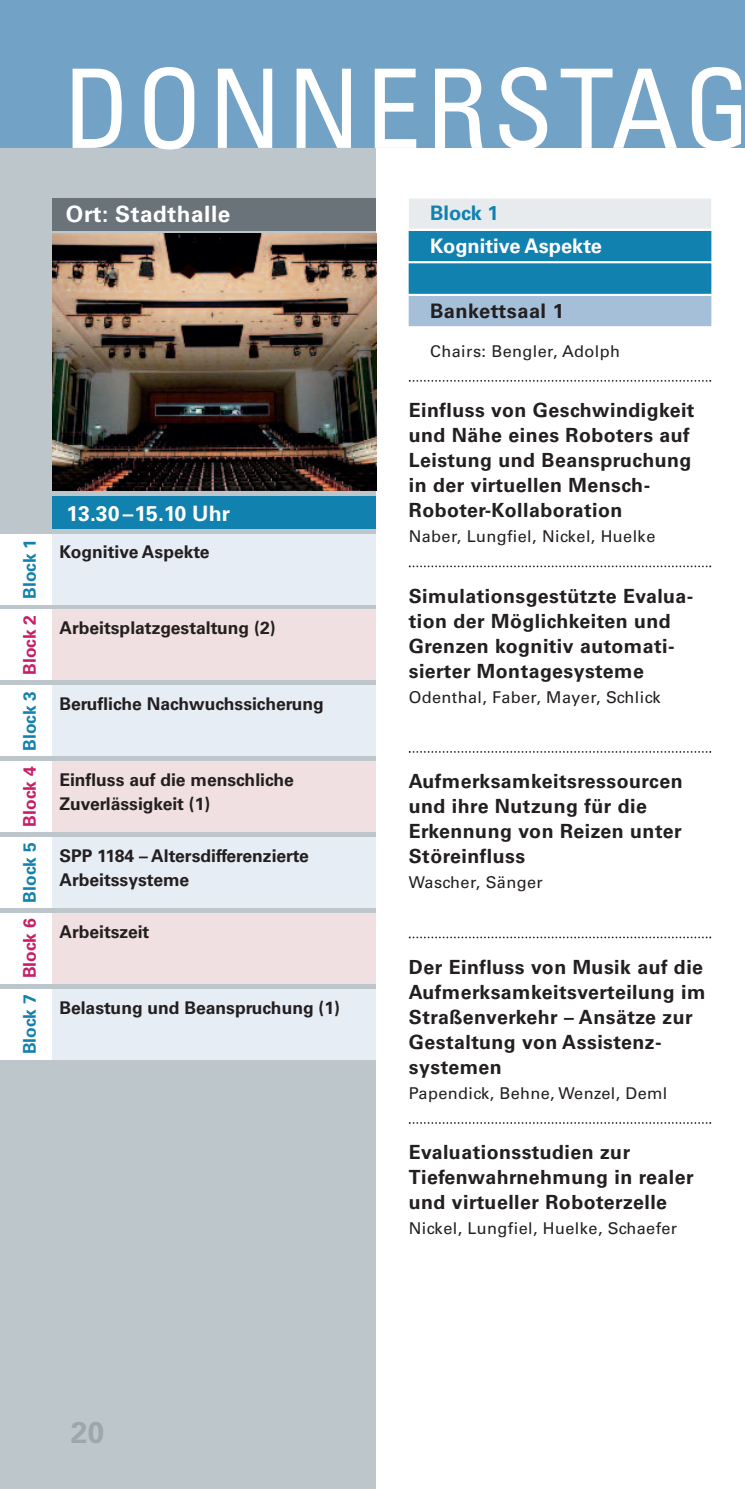
<style>
.page{position:relative;width:745px;height:1489px;background:#fff}
.page>*{position:absolute;margin:0;border:0;box-sizing:border-box;transform-origin:0 0}
.t1{font:condensed 109.75px "Univers LT";letter-spacing:.05em;color:#fff}
.t2{font:700 30px "Univers LT";color:#9ea7ae}
.t3{font:700 22.5px "Univers LT";letter-spacing:.025em;color:#fff}
.t4{font:700 21.25px "Univers LT";color:#fff}
.t5{font:700 20px "Univers LT";color:#fff}
.t6{font:700 20px "Univers LT";letter-spacing:.025em;color:#231f20}
.t7{font:700 20px "Univers LT";color:#1181b0}
.t8{font:700 19.5px/25px "Univers LT";letter-spacing:.025em;color:#231f20}
.t9{font:700 17.5px/23.8px "Univers LT";color:#231f20}
.t10{font:700 17.5px "Univers LT";color:#1181b0}
.t11{font:700 17.5px "Univers LT";color:#c71e66}
.t12{font:16.25px "Univers LT";letter-spacing:.025em;color:#231f20}
</style>
<div class="page">
<div style="left:0;top:106px;width:376px;height:1382px;background:#bcc6cb"></div>
<div style="left:0;top:0;width:744px;height:148px;background:#72a2c6"></div>
<div style="left:408px;top:198px;width:302px;height:30px;background:#e7ebed"></div>
<div style="left:408px;top:231px;width:302px;height:30px;background:#1181b0"></div>
<div style="left:408px;top:263px;width:302px;height:30px;background:#1181b0"></div>
<div style="left:408px;top:296px;width:302px;height:30px;background:#a5bfd9"></div>
<svg style="left:408px;top:380px;width:302px;height:2px"></svg>
<svg style="left:408px;top:565px;width:302px;height:2px"></svg>
<svg style="left:408px;top:751px;width:302px;height:1px"></svg>
<svg style="left:408px;top:936px;width:302px;height:2px"></svg>
<svg style="left:408px;top:1122px;width:302px;height:1px"></svg>
<img style="left:52px;top:234px;width:324px;height:257px">
<div style="left:52px;top:198px;width:324px;height:33px;background:#697379"></div>
<div style="left:52px;top:496px;width:324px;height:32px;background:#1181b0"></div>
<div style="left:0;top:533px;width:52px;height:71px;background:#fff"></div>
<div style="left:52px;top:533px;width:324px;height:71px;background:#e6edf4"></div>
<div style="left:0;top:609px;width:52px;height:71px;background:#fff"></div>
<div style="left:52px;top:609px;width:324px;height:71px;background:#f0e0e2"></div>
<div style="left:0;top:685px;width:52px;height:71px;background:#fff"></div>
<div style="left:52px;top:685px;width:324px;height:71px;background:#e6edf4"></div>
<div style="left:0;top:761px;width:52px;height:71px;background:#fff"></div>
<div style="left:52px;top:761px;width:324px;height:71px;background:#f0e0e2"></div>
<div style="left:0;top:837px;width:52px;height:71px;background:#fff"></div>
<div style="left:52px;top:837px;width:324px;height:71px;background:#e6edf4"></div>
<div style="left:0;top:913px;width:52px;height:70px;background:#fff"></div>
<div style="left:52px;top:913px;width:324px;height:70px;background:#f0e0e2"></div>
<div style="left:0;top:988px;width:52px;height:71px;background:#fff"></div>
<div style="left:52px;top:988px;width:324px;height:71px;background:#e6edf4"></div>
<h1 class="t1" style="left:63px;top:69px;width:688px">DONNERSTAG</h1>
<p class="t3" style="left:66px;top:206px;width:166px">Ort: Stadthalle</p>
<p class="t4" style="left:66px;top:506px;width:165px">13.30–15.10 Uhr</p>
<p class="t10" style="left:23px;top:599px;width:61px;rotate:-90deg">Block 1</p>
<p class="t9" style="left:59px;top:542px;width:152px">Kognitive Aspekte</p>
<p class="t11" style="left:23px;top:674px;width:61px;rotate:-90deg">Block 2</p>
<p class="t9" style="left:59px;top:617px;width:217px">Arbeitsplatzgestaltung (2)</p>
<p class="t10" style="left:23px;top:750px;width:61px;rotate:-90deg">Block 3</p>
<p class="t9" style="left:59px;top:693px;width:266px">Berufliche Nachwuchssicherung</p>
<p class="t11" style="left:23px;top:826px;width:61px;rotate:-90deg">Block 4</p>
<p class="t9" style="left:59px;top:769px;width:236px">Einfluss auf die menschliche<br>Zuverlässigkeit (1)</p>
<p class="t10" style="left:23px;top:902px;width:61px;rotate:-90deg">Block 5</p>
<p class="t9" style="left:59px;top:845px;width:251px">SPP 1184 – Altersdifferenzierte<br>Arbeitssysteme</p>
<p class="t11" style="left:23px;top:978px;width:61px;rotate:-90deg">Block 6</p>
<p class="t9" style="left:59px;top:921px;width:92px">Arbeitszeit</p>
<p class="t10" style="left:23px;top:1054px;width:61px;rotate:-90deg">Block 7</p>
<p class="t9" style="left:59px;top:997px;width:282px">Belastung und Beanspruchung (1)</p>
<p class="t7" style="left:430px;top:206px;width:70px">Block 1</p>
<p class="t5" style="left:430px;top:238px;width:173px">Kognitive Aspekte</p>
<p class="t6" style="left:430px;top:303px;width:135px">Bankettsaal 1</p>
<p class="t12" style="left:430px;top:345px;width:191px">Chairs: Bengler, Adolph</p>
<p class="t8" style="left:408px;top:399px;width:287px">Einfluss von Geschwindigkeit und Nähe eines Roboters auf<br>Leistung und Beanspruchung in der virtuellen Mensch-<br>Roboter-Kollaboration</p>
<p class="t12" style="left:408px;top:530px;width:248px">Naber, Lungfiel, Nickel, Huelke</p>
<p class="t8" style="left:408px;top:585px;width:286px">Simulationsgestützte Evalua&shy;tion der Möglichkeiten und<br>Grenzen kognitiv automati&shy;sierter Montagesysteme</p>
<p class="t12" style="left:408px;top:691px;width:253px">Odenthal, Faber, Mayer, Schlick</p>
<p class="t8" style="left:408px;top:770px;width:275px">Aufmerksamkeitsressourcen und ihre Nutzung für die<br>Erkennung von Reizen unter<br>Störeinfluss</p>
<p class="t12" style="left:408px;top:876px;width:135px">Wascher, Sänger</p>
<p class="t8" style="left:408px;top:956px;width:298px">Der Einfluss von Musik auf die<br>Aufmerksamkeitsverteilung im<br>Straßenverkehr – Ansätze zur<br>Gestaltung von Assistenz&shy;systemen</p>
<p class="t12" style="left:408px;top:1087px;width:260px">Papendick, Behne, Wenzel, Deml</p>
<p class="t8" style="left:408px;top:1141px;width:286px">Evaluationsstudien zur<br>Tiefenwahrnehmung in realer und virtueller Roboterzelle</p>
<p class="t12" style="left:408px;top:1222px;width:270px">Nickel, Lungfiel, Huelke, Schaefer</p>
<h2 class="t2" style="left:71px;top:1420px;width:35px">20</h2>
</div>
